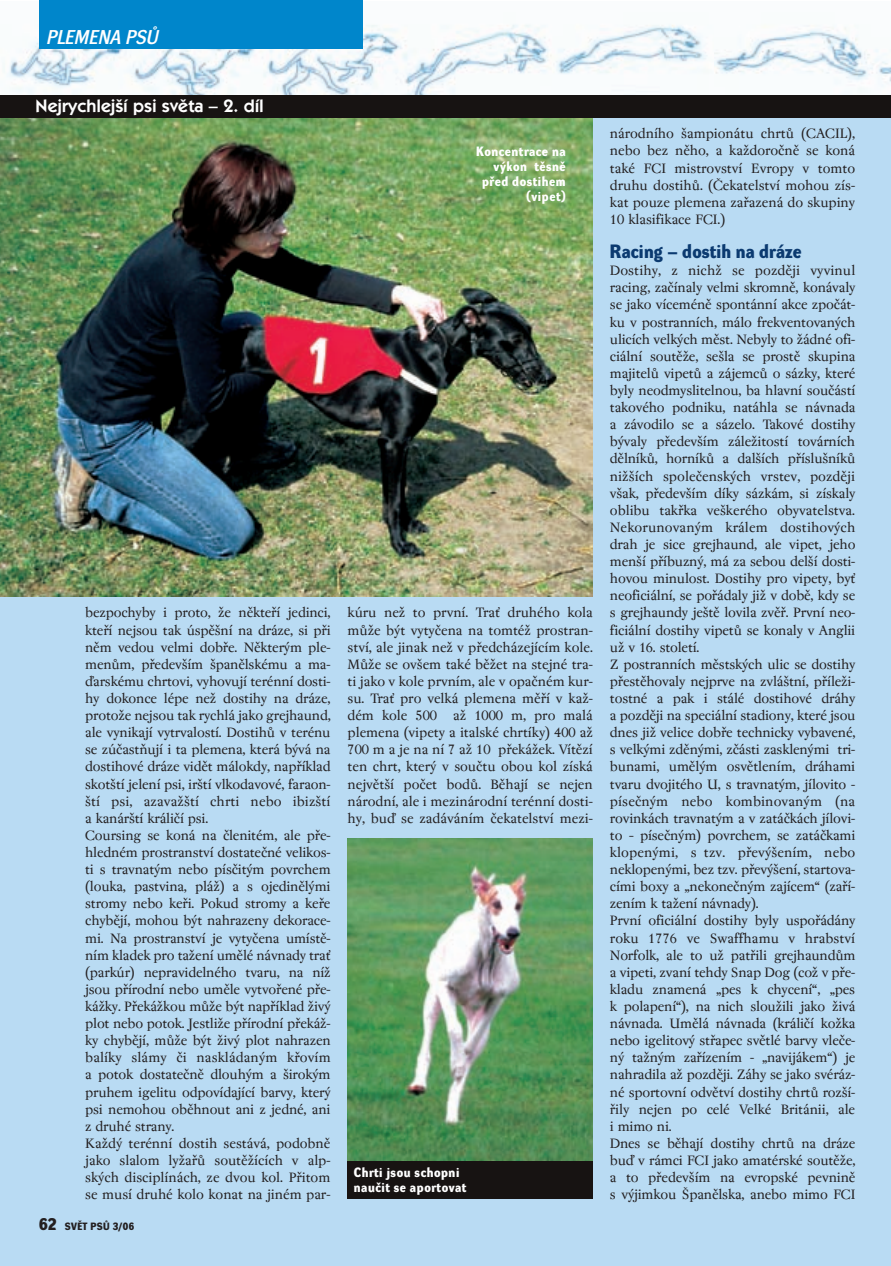
<style>
.page{position:relative;width:891px;height:1266px;background:#fff}
.page>*{position:absolute;margin:0;border:0;box-sizing:border-box;transform-origin:0 0}
.t1{font:19.5px "Dynamo D Italic D";letter-spacing:.01em;color:#fff}
.t2{font:18.9px "Dynamo DB";letter-spacing:.01em;color:#0b3a70}
.t3{font:600 18px "Itc Kabel CE";letter-spacing:.01em;color:#fff}
.t4{font:15px/17.1px "Regent";letter-spacing:-.015em;color:#231f20}
.t5{font:13.2px/14.9px "Dynamo DB";letter-spacing:.045em;color:#fff}
.t6{font:10.35px "Dynamo DB";letter-spacing:.03em;color:#231f20}
.s1{font-size:16.5px}
</style>
<div class="page">
<img style="left:0;top:0;width:890px;height:1265px">
<h1 class="t1" style="left:47px;top:30px;width:113px">PLEMENA PSÒ</h1>
<p class="t3" style="left:35px;top:99px;width:229px">Nejrychlej‰í psi svûta – 2. díl</p>
<p class="t5" style="left:476px;top:145px;width:91px;text-align:right">Koncentrace na v˘kon tûsnû pfied dostihem (vipet)</p>
<p class="t4" style="left:85px;top:605px;width:247px">bezpochyby i proto, Ïe nûktefií jedinci, ktefií nejsou tak úspû‰ní na dráze, si pfii nûm vedou velmi dobfie. Nûkter˘m ple&shy;menÛm, pfiedev‰ím ‰panûlskému a ma&shy;ìarskému chrtovi, vyhovují terénní dosti&shy;hy dokonce lépe neÏ dostihy na dráze, protoÏe nejsou tak rychlá jako grejhaund, ale vynikají vytrvalostí. DostihÛ v terénu se zúãastÀují i ta plemena, která b˘vá na dostihové dráze vidût málokdy, napfiíklad skot‰tí jelení psi, ir‰tí vlkodavové, faraon-‰tí psi, azavaÏ‰tí chrti nebo ibiz‰tí a kanár‰tí králiãí psi.<br>Coursing se koná na ãlenitém, ale pfie&shy;hledném prostranství dostateãné velikos&shy;ti s travnat˘m nebo písãit˘m povrchem (louka, pastvina, pláÏ) a s ojedinûl˘mi stromy nebo kefii. Pokud stromy a kefie chybûjí, mohou b˘t nahrazeny dekorace&shy;mi. Na prostranství je vytyãena umístû&shy;ním kladek pro taÏení umûlé návnady traÈ (parkúr) nepravidelného tvaru, na níÏ jsou pfiírodní nebo umûle vytvofiené pfie&shy;káÏky. PfiekáÏkou mÛÏe b˘t napfiíklad Ïiv˘ plot nebo potok. JestliÏe pfiírodní pfiekáÏ&shy;ky chybûjí, mÛÏe b˘t Ïiv˘ plot nahrazen balíky slámy ãi naskládan˘m kfiovím a potok dostateãnû dlouh˘m a ‰irok˘m pruhem igelitu odpovídající barvy, kter˘ psi nemohou obûhnout ani z jedné, ani z druhé strany.<br>KaÏd˘ terénní dostih sestává, podobnû jako slalom lyÏafiÛ soutûÏících v alp&shy;sk˘ch disciplínách, ze dvou kol. Pfiitom se musí druhé kolo konat na jiném par-</p>
<p class="t4" style="left:347px;top:605px;width:247px;text-align:justify">kúru neÏ to první. TraÈ druhého kola mÛÏe b˘t vytyãena na tomtéÏ prostran&shy;ství, ale jinak neÏ v pfiedcházejícím kole.<br>MÛÏe se ov‰em také bûÏet na stejné tra&shy;ti jako v kole prvním, ale v opaãném kur&shy;su. TraÈ pro velká plemena mûfií v kaÏ&shy;dém kole 500 aÏ 1000 m, pro malá plemena (vipety a italské chrtíky) 400 aÏ 700 m a je na ní 7 aÏ 10 pfiekáÏek. Vítûzí ten chrt, kter˘ v souãtu obou kol získá nejvût‰í poãet bodÛ. Bûhají se nejen národní, ale i mezinárodní terénní dosti&shy;hy, buì se zadáváním ãekatelství mezi-</p>
<p class="t5" style="left:354px;top:1165px;width:114px">Chrti jsou schopni nauãit se aportovat</p>
<p class="t6" style="left:39px;top:1221px;width:97px"><span class="s1">62</span> SVùT PSÒ 3/06</p>
<p class="t4" style="left:610px;top:126px;width:247px;text-align:justify">národního ‰ampionátu chrtÛ (CACIL), nebo bez nûho, a kaÏdoroãnû se koná také FCI mistrovství Evropy v tomto druhu dostihÛ. (âekatelství mohou zís&shy;kat pouze plemena zafiazená do skupiny 10 klasifikace FCI.)</p>
<p class="t2" style="left:610px;top:244px;width:193px">Racing – dostih na dráze</p>
<p class="t4" style="left:610px;top:263px;width:247px">Dostihy, z nichÏ se pozdûji vyvinul racing, zaãínaly velmi skromnû, konávaly se jako víceménû spontánní akce zpoãát&shy;ku v postranních, málo frekventovan˘ch ulicích velk˘ch mûst. Nebyly to Ïádné ofi&shy;ciální soutûÏe, se‰la se prostû skupina majitelÛ vipetÛ a zájemcÛ o sázky, které byly neodmyslitelnou, ba hlavní souãástí takového podniku, natáhla se návnada a závodilo se a sázelo. Takové dostihy b˘valy pfiedev‰ím záleÏitostí továrních dûlníkÛ, horníkÛ a dal‰ích pfiíslu‰níkÛ niÏ‰ích spoleãensk˘ch vrstev, pozdûji v‰ak, pfiedev‰ím díky sázkám, si získaly oblibu takfika ve‰kerého obyvatelstva.<br>Nekorunovan˘m králem dostihov˘ch drah je sice grejhaund, ale vipet, jeho men‰í pfiíbuzn˘, má za sebou del‰í dosti&shy;hovou minulost. Dostihy pro vipety, byÈ neoficiální, se pofiádaly jiÏ v dobû, kdy se s grejhaundy je‰tû lovila zvûfi. První neo&shy;ficiální dostihy vipetÛ se konaly v Anglii uÏ v 16. století.<br>Z postranních mûstsk˘ch ulic se dostihy pfiestûhovaly nejprve na zvlá‰tní, pfiíleÏi&shy;tostné a pak i stálé dostihové dráhy a pozdûji na speciální stadiony, které jsou dnes jiÏ velice dobfie technicky vybavené, s velk˘mi zdûn˘mi, zãásti zasklen˘mi tri&shy;bunami, umûl˘m osvûtlením, dráhami tvaru dvojitého U, s travnat˘m, jílovito - píseãn˘m nebo kombinovan˘m (na rovinkách travnat˘m a v zatáãkách jílovi&shy;to – píseãn˘m) povrchem, se zatáãkami klopen˘mi, s tzv. pfiev˘‰ením, nebo neklopen˘mi, bez tzv. pfiev˘‰ení, startova&shy;cími boxy a „nekoneãn˘m zajícem“ (zafií&shy;zením k taÏení návnady).<br>První oficiální dostihy byly uspofiádány roku 1776 ve Swaffhamu v hrabství Norfolk, ale to uÏ patfiili grejhaundÛm a vipeti, zvaní tehdy Snap Dog (coÏ v pfie&shy;kladu znamená „pes k chycení“, „pes k polapení“), na nich slouÏili jako Ïivá návnada. Umûlá návnada (králiãí koÏka nebo igelitov˘ stfiapec svûtlé barvy vleãe&shy;n˘ taÏn˘m zafiízením - „navijákem“) je nahradila aÏ pozdûji. Záhy se jako svéráz&shy;né sportovní odvûtví dostihy chrtÛ roz‰í&shy;fiily nejen po celé Velké Británii, ale i mimo ni.<br>Dnes se bûhají dostihy chrtÛ na dráze buì v rámci FCI jako amatérské soutûÏe, a to pfiedev‰ím na evropské pevninû s v˘jimkou ·panûlska, anebo mimo FCI</p>
</div>
